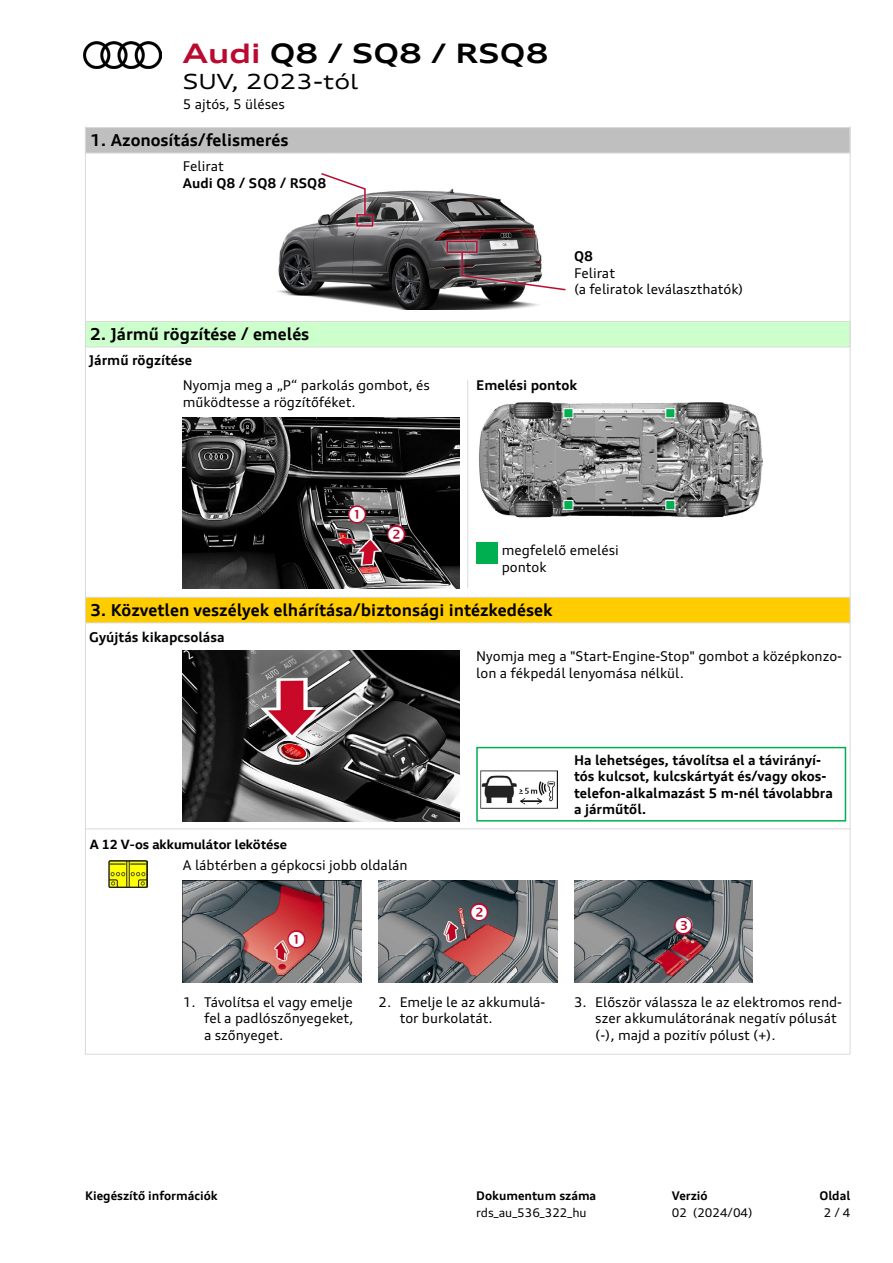
<style>
.page{position:relative;width:893px;height:1263px;background:#fff}
.page>*{position:absolute;margin:0;border:0;box-sizing:border-box;transform-origin:0 0}
.t1{font:700 expanded 27px "Audi Type";color:#000}
.t2{font:expanded 21px "Audi Type";color:#000}
.t3{font:700 16.5px "Audi Type";color:#000}
.t4{font:13.5px/16.5px "Audi Type";color:#000}
.t5{font:700 13.5px/16.5px "Audi Type";color:#000}
.t6{font:700 13.5px "VW Head Office";color:#000}
.t7{font:700 12px "Audi Type";color:#000}
.t8{font:12px "Audi Type";color:#000}
.s1{color:#bb0a30}
</style>
<div class="page">
<img style="left:183px;top:418px;width:276px;height:170px">
<div style="left:85px;top:321px;width:765px;height:26px;background:#cfc"></div>
<div style="left:85px;top:321px;width:765px;height:26px;border:1px solid #dadada"></div>
<div style="left:85px;top:128px;width:765px;height:25px;background:#bfbfbf"></div>
<div style="left:85px;top:127px;width:765px;height:26px;border:1px solid #dadada"></div>
<hr style="left:85px;top:126px;width:1px;height:928px;background:#dadada">
<hr style="left:850px;top:126px;width:1px;height:928px;background:#dadada">
<hr style="left:85px;top:1054px;width:765px;height:1px;background:#dadada">
<div style="left:476px;top:542px;width:21px;height:22px;background:#00b050"></div>
<hr style="left:467px;top:380px;width:1px;height:208px;background:#dadada">
<img style="left:183px;top:880px;width:178px;height:102px">
<img style="left:378px;top:880px;width:179px;height:102px">
<img style="left:574px;top:880px;width:179px;height:102px">
<img style="left:478px;top:402px;width:285px;height:116px">
<div style="left:563px;top:408px;width:10px;height:10px;background:#00b050;border:1px solid #fff"></div>
<div style="left:665px;top:408px;width:10px;height:10px;background:#00b050;border:1px solid #fff"></div>
<div style="left:563px;top:500px;width:10px;height:10px;background:#00b050;border:1px solid #fff"></div>
<div style="left:665px;top:500px;width:10px;height:10px;background:#00b050;border:1px solid #fff"></div>
<img style="left:108px;top:860px;width:39px;height:27px">
<img style="left:277px;top:188px;width:262px;height:122px">
<div style="left:318px;top:170px;width:59px;height:60px;background:#fff;opacity:.85"></div>
<svg style="left:320px;top:172px;width:46px;height:44px"></svg>
<div style="left:356px;top:214px;width:17px;height:13px;border:2px solid #bb0a30"></div>
<div style="left:443px;top:237px;width:126px;height:57px;background:#fff;opacity:.85"></div>
<svg style="left:461px;top:251px;width:106px;height:40px"></svg>
<div style="left:446px;top:241px;width:32px;height:12px;border:2px solid #bb0a30"></div>
<div style="left:85px;top:597px;width:765px;height:26px;background:#fc0"></div>
<div style="left:85px;top:597px;width:765px;height:26px;border:1px solid #dadada"></div>
<img style="left:183px;top:651px;width:276px;height:170px">
<hr style="left:85px;top:828px;width:765px;height:1px;background:#dadada">
<img style="left:480px;top:771px;width:77px;height:37px">
<div style="left:476px;top:747px;width:370px;height:74px;border:2px solid #00b050"></div>
<img style="left:84px;top:41px;width:78px;height:27px">
<svg style="left:350px;top:507px;width:15px;height:15px"></svg>
<svg style="left:389px;top:526px;width:15px;height:16px"></svg>
<svg style="left:289px;top:931px;width:15px;height:16px"></svg>
<svg style="left:472px;top:904px;width:15px;height:16px"></svg>
<svg style="left:676px;top:918px;width:15px;height:15px"></svg>
<h1 class="t1" style="left:183px;top:37px;width:367px"><span class="s1">Audi</span> Q8 / SQ8 / RSQ8</h1>
<h2 class="t2" style="left:183px;top:68px;width:177px">SUV, 2023-tól</h2>
<p class="t4" style="left:183px;top:96px;width:104px">5 ajtós, 5 üléses</p>
<p class="t3" style="left:90px;top:130px;width:200px">1. Azonosítás/felismerés</p>
<p class="t4" style="left:183px;top:158px;width:42px">Felirat</p>
<p class="t5" style="left:183px;top:174px;width:145px">Audi Q8 / SQ8 / RSQ8</p>
<p class="t3" style="left:90px;top:324px;width:221px">2. Jármű rögzítése / emelés</p>
<p class="t5" style="left:89px;top:351px;width:104px">Jármű rögzítése</p>
<p class="t4" style="left:183px;top:377px;width:248px">Nyomja meg a „P“ parkolás gombot, és működtesse a rögzítőféket.</p>
<p class="t5" style="left:574px;top:248px;width:21px">Q8</p>
<p class="t4" style="left:574px;top:264px;width:171px">Felirat<br>(a feliratok leválaszthatók)</p>
<p class="t5" style="left:476px;top:377px;width:102px">Emelési pontok</p>
<p class="t4" style="left:502px;top:542px;width:119px">megfelelő emelési pontok</p>
<p class="t3" style="left:90px;top:600px;width:464px">3. Közvetlen veszélyek elhárítása/biztonsági intézkedések</p>
<p class="t5" style="left:89px;top:628px;width:137px">Gyújtás kikapcsolása</p>
<p class="t4" style="left:476px;top:648px;width:367px">Nyomja meg a "Start-Engine-Stop" gombot a középkonzo&shy;lon a fékpedál lenyomása nélkül.</p>
<p class="t6" style="left:90px;top:836px;width:199px">A 12 V-os akkumulátor lekötése</p>
<p class="t4" style="left:183px;top:857px;width:226px">A lábtérben a gépkocsi jobb oldalán</p>
<p class="t5" style="left:574px;top:751px;width:260px">Ha lehetséges, távolítsa el a távirányí&shy;tós kulcsot, kulcskártyát és/vagy okos&shy;telefon-alkalmazást 5 m-nél távolabbra a járműtől.</p>
<p class="t4" style="left:204px;top:993px;width:151px;text-align:justify;text-indent:-21px">1. Távolítsa el vagy emelje fel a padlószőnyegeket, a szőnyeget.</p>
<p class="t4" style="left:400px;top:993px;width:147px;text-indent:-21px">2. Emelje le az akkumulá&shy;tor burkolatát.</p>
<p class="t4" style="left:595px;top:993px;width:248px;text-indent:-21px">3. Először válassza le az elektromos rend&shy;szer akkumulátorának negatív pólusát (-), majd a pozitív pólust (+).</p>
<p class="t7" style="left:85px;top:1188px;width:134px">Kiegészítő információk</p>
<p class="t7" style="left:476px;top:1188px;width:122px">Dokumentum száma</p>
<p class="t8" style="left:476px;top:1205px;width:112px">rds_au_536_322_hu</p>
<p class="t7" style="left:672px;top:1188px;width:37px">Verzió</p>
<p class="t8" style="left:672px;top:1205px;width:82px">02 (2024/04)</p>
<p class="t7" style="left:819px;top:1188px;width:33px">Oldal</p>
<p class="t8" style="left:824px;top:1205px;width:28px">2 / 4</p>
</div>
